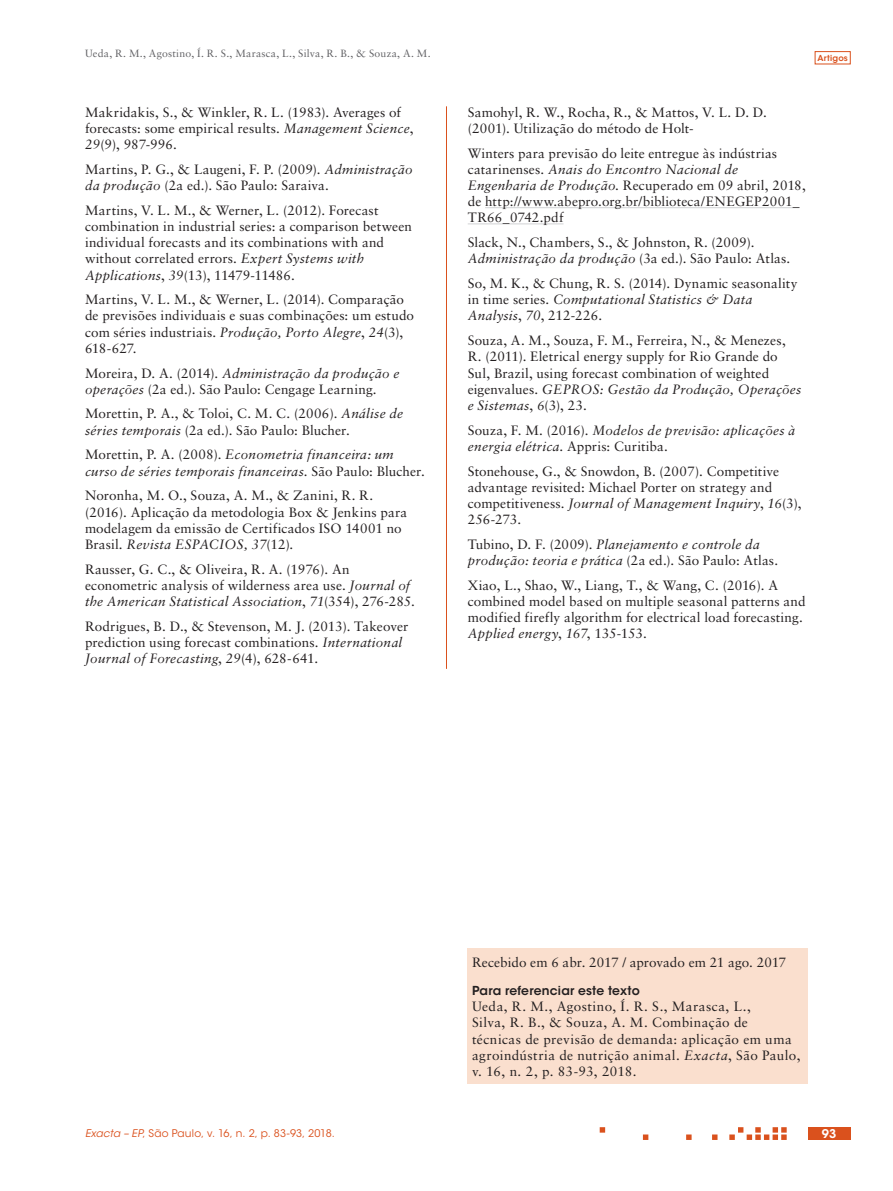
<style>
.page{position:relative;width:893px;height:1191px;background:#fff}
.page>*{position:absolute;margin:0;border:0;box-sizing:border-box;transform-origin:0 0}
.ex_Referencias{font:13.5px/16.2px "Sabon LT Std";letter-spacing:.01em;color:#231f20}
.ex_Referencias-2{font:italic 13.5px/16.2px "Sabon LT Std";letter-spacing:.02em;color:#231f20}
.ex_Referencias-3{font:13.5px/16.2px "Sabon LT Std";letter-spacing:.03em;color:#231f20}
.ex_Tabela_-_titulo{font:600 12.3px "ITC Avant Garde Std";letter-spacing:.015em;color:#231f20}
.t1{font:600 12px "ITC Avant Garde Std";color:#fff}
.t2{font:10.5px "Sabon LT Std";letter-spacing:.025em;color:#636366}
.t3{font:10.5px "ITC Avant Garde Std";letter-spacing:.02em;color:#da511d}
.t4{font:600 8.25px "ITC Avant Garde Std";letter-spacing:.025em;color:#da511d}
.s1{font-style:italic}
.s2{font-style:normal}
</style>
<div class="page">
<svg style="left:600px;top:1127px;width:187px;height:13px"></svg>
<div style="left:815px;top:51px;width:35px;height:13px;border:1px solid #da511d"></div>
<div style="left:808px;top:1127px;width:42px;height:13px;background:#da511d"></div>
<hr style="left:446px;top:106px;width:1px;height:563px;background:#da511d">
<hr style="left:485px;top:207px;width:314px;height:1px;background:#d1d2d4">
<hr style="left:468px;top:223px;width:95px;height:1px;background:#d1d2d4">
<div style="left:468px;top:948px;width:340px;height:136px;background:#fadfce"></div>
<p class="t2" style="left:85px;top:47px;width:347px">Ueda, R. M., Agostino, Í. R. S., Marasca, L., Silva, R. B., &amp; Souza, A. M.</p>
<p class="ex_Referencias" style="left:85px;top:104px;width:330px">Makridakis, S., &amp; Winkler, R. L. (1983). Averages of forecasts: some empirical results. <span class="s1">Management Science</span>,<br><span class="s1">29</span>(9), 987-996.</p>
<p class="ex_Referencias" style="left:85px;top:161px;width:329px">Martins, P. G., &amp; Laugeni, F. P. (2009). <span class="s1">Administração da produção</span> (2a ed.). São Paulo: Saraiva.</p>
<p class="ex_Referencias" style="left:85px;top:202px;width:329px">Martins, V. L. M., &amp; Werner, L. (2012). Forecast combination in industrial series: a comparison between individual forecasts and its combinations with and without correlated errors. <span class="s1">Expert Systems with Applications</span>, <span class="s1">39</span>(13), 11479-11486.</p>
<p class="ex_Referencias" style="left:85px;top:291px;width:330px">Martins, V. L. M., &amp; Werner, L. (2014). Comparação de previsões individuais e suas combinações: um estudo com séries industriais. <span class="s1">Produção, Porto Alegre</span>, <span class="s1">24</span>(3), 618-627.</p>
<p class="ex_Referencias" style="left:85px;top:364px;width:316px">Moreira, D. A. (2014). <span class="s1">Administração da produção e operações</span> (2a ed.). São Paulo: Cengage Learning.</p>
<p class="ex_Referencias" style="left:85px;top:405px;width:320px">Morettin, P. A., &amp; Toloi, C. M. C. (2006). <span class="s1">Análise de séries temporais</span> (2a ed.). São Paulo: Blucher.</p>
<p class="ex_Referencias-2" style="left:85px;top:446px;width:341px"><span class="s2">Morettin, P. A. (2008).</span> Econometria financeira: um curso de séries temporais financeiras<span class="s2">. São Paulo: Blucher.</span></p>
<p class="ex_Referencias" style="left:85px;top:487px;width:324px">Noronha, M. O., Souza, A. M., &amp; Zanini, R. R. (2016). Aplicação da metodologia Box &amp; Jenkins para modelagem da emissão de Certificados ISO 14001 no Brasil. <span class="s1">Revista ESPACIOS, 37</span>(12).</p>
<p class="ex_Referencias" style="left:85px;top:561px;width:331px">Rausser, G. C., &amp; Oliveira, R. A. (1976). An econometric analysis of wilderness area use. <span class="s1">Journal of the American Statistical Association</span>, <span class="s1">71</span>(354), 276-285.</p>
<p class="ex_Referencias" style="left:85px;top:618px;width:325px">Rodrigues, B. D., &amp; Stevenson, M. J. (2013). Takeover prediction using forecast combinations. <span class="s1">International<br>Journal of Forecasting</span>, <span class="s1">29</span>(4), 628-641.</p>
<p class="t4" style="left:817px;top:53px;width:32px">Artigos</p>
<p class="ex_Referencias" style="left:468px;top:104px;width:301px">Samohyl, R. W., Rocha, R., &amp; Mattos, V. L. D. D. (2001). Utilização do método de Holt-</p>
<p class="ex_Referencias" style="left:468px;top:145px;width:340px">Winters para previsão do leite entregue às indústrias catarinenses. <span class="s1">Anais do Encontro Nacional de Engenharia de Produção</span>. Recuperado em 09 abril, 2018, de http://www.abepro.org.br/biblioteca/ENEGEP2001_ TR66_0742.pdf</p>
<p class="ex_Referencias" style="left:468px;top:234px;width:324px">Slack, N., Chambers, S., &amp; Johnston, R. (2009).<br><span class="s1">Administração da produção</span> (3a ed.). São Paulo: Atlas.</p>
<p class="ex_Referencias" style="left:468px;top:275px;width:331px">So, M. K., &amp; Chung, R. S. (2014). Dynamic seasonality in time series. <span class="s1">Computational Statistics &amp; Data<br>Analysis</span>, <span class="s1">70</span>, 212-226.</p>
<p class="ex_Referencias" style="left:468px;top:332px;width:335px">Souza, A. M., Souza, F. M., Ferreira, N., &amp; Menezes, R. (2011). Eletrical energy supply for Rio Grande do Sul, Brazil, using forecast combination of weighted eigenvalues. <span class="s1">GEPROS: Gestão da Produção, Operações e Sistemas</span>, <span class="s1">6</span>(3), 23.</p>
<p class="ex_Referencias-2" style="left:468px;top:422px;width:329px"><span class="s2">Souza, F. M. (2016).</span> Modelos de previsão: aplicações à energia elétrica<span class="s2">. Appris: Curitiba.</span></p>
<p class="ex_Referencias" style="left:468px;top:463px;width:335px">Stonehouse, G., &amp; Snowdon, B. (2007). Competitive advantage revisited: Michael Porter on strategy and competitiveness. <span class="s1">Journal of Management Inquiry</span>, <span class="s1">16</span>(3), 256-273.</p>
<p class="ex_Referencias-2" style="left:468px;top:536px;width:312px"><span class="s2">Tubino, D. F. (2009).</span> Planejamento e controle da produção: teoria e prática <span class="s2">(2a ed.). São Paulo: Atlas.</span></p>
<p class="ex_Referencias" style="left:468px;top:577px;width:339px">Xiao, L., Shao, W., Liang, T., &amp; Wang, C. (2016). A combined model based on multiple seasonal patterns and modified firefly algorithm for electrical load forecasting.<br><span class="s1">Applied energy</span>, <span class="s1">167</span>, 135-153.</p>
<p class="ex_Referencias" style="left:472px;top:954px;width:315px">Recebido em 6 abr. 2017 / aprovado em 21 ago. 2017</p>
<p class="ex_Tabela_-_titulo" style="left:472px;top:982px;width:169px">Para referenciar este texto</p>
<p class="ex_Referencias-3" style="left:472px;top:998px;width:330px">Ueda, R. M., Agostino, Í. R. S., Marasca, L.,<br>Silva, R. B., &amp; Souza, A. M. Combinação de<br>técnicas de previsão de demanda: aplicação em uma agroindústria de nutrição animal. <span class="s1">Exacta</span>, São Paulo, v. 16, n. 2, p. 83-93, 2018.</p>
<p class="t3" style="left:85px;top:1127px;width:251px"><span class="s1">Exacta – EP</span>, São Paulo, v. 16, n. 2, p. 83-93, 2018.</p>
<p class="t1" style="left:822px;top:1126px;width:16px">93</p>
</div>
